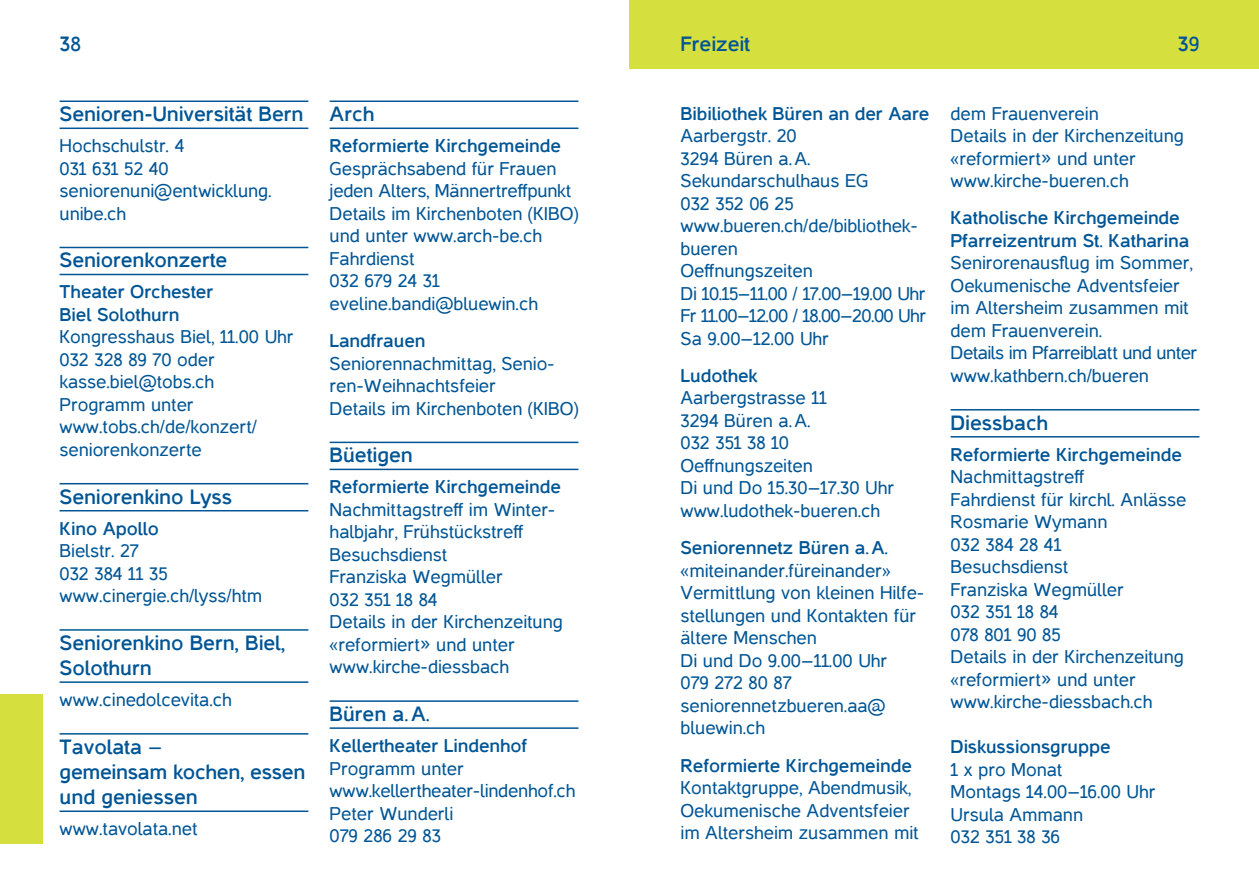
<style>
.page{position:relative;width:1259px;height:893px;background:#fff}
.page>*{position:absolute;margin:0;border:0;box-sizing:border-box;transform-origin:0 0}
.t1{font:700 21px/25.2px "Casper";color:#005595}
.t2{font:18.75px/22.5px "Casper";color:#005595}
.t3{font:700 18.75px/22.5px "Casper";color:#005595}
.s1{font-family:"Museo 500"}
</style>
<div class="page">
<div style="left:629px;top:0;width:630px;height:68px;background:#d5df3e"></div>
<hr style="left:60px;top:101px;width:248px;height:1px;background:#005595">
<hr style="left:60px;top:128px;width:248px;height:1px;background:#005595">
<hr style="left:60px;top:247px;width:248px;height:1px;background:#005595">
<hr style="left:60px;top:274px;width:248px;height:1px;background:#005595">
<hr style="left:60px;top:483px;width:248px;height:1px;background:#005595">
<hr style="left:60px;top:510px;width:248px;height:1px;background:#005595">
<hr style="left:60px;top:629px;width:248px;height:2px;background:#005595">
<hr style="left:60px;top:681px;width:248px;height:2px;background:#005595">
<hr style="left:60px;top:733px;width:248px;height:2px;background:#005595">
<hr style="left:60px;top:810px;width:248px;height:2px;background:#005595">
<hr style="left:330px;top:101px;width:248px;height:1px;background:#005595">
<hr style="left:330px;top:128px;width:248px;height:1px;background:#005595">
<hr style="left:330px;top:442px;width:248px;height:1px;background:#005595">
<hr style="left:330px;top:469px;width:248px;height:1px;background:#005595">
<hr style="left:330px;top:700px;width:248px;height:2px;background:#005595">
<hr style="left:330px;top:727px;width:248px;height:2px;background:#005595">
<hr style="left:950px;top:409px;width:249px;height:2px;background:#005595">
<hr style="left:950px;top:436px;width:249px;height:2px;background:#005595">
<div style="left:0;top:694px;width:43px;height:149px;background:#d5df3e"></div>
<p class="t1" style="left:60px;top:31px;width:23px">38</p>
<p class="t1" style="left:680px;top:31px;width:71px">Freizeit</p>
<p class="t1" style="left:1178px;top:31px;width:23px">39</p>
<p class="t1" style="left:60px;top:102px;width:245px">Senioren-Universität Bern</p>
<p class="t2" style="left:60px;top:135px;width:214px">Hochschulstr. 4<br>031 631 52 40 seniorenuni@entwicklung. unibe.ch</p>
<p class="t1" style="left:60px;top:248px;width:169px">Seniorenkonzerte</p>
<p class="t3" style="left:60px;top:281px;width:155px">Theater Orchester<br>Biel Solothurn</p>
<p class="t2" style="left:60px;top:326px;width:235px">Kongresshaus Biel, 11.00 Uhr<br>032 328 89 70 oder kasse.biel@tobs.ch<br>Programm unter www.tobs.ch/de/konzert/ seniorenkonzerte</p>
<p class="t1" style="left:60px;top:484px;width:174px">Seniorenkino Lyss</p>
<p class="t3" style="left:60px;top:517px;width:101px">Kino Apollo</p>
<p class="t2" style="left:60px;top:539px;width:204px">Bielstr. 27<br>032 384 11 35 www.cinergie.ch/lyss/htm</p>
<p class="t1" style="left:60px;top:630px;width:227px">Seniorenkino Bern, Biel,<br>Solothurn</p>
<p class="t2" style="left:60px;top:688px;width:174px">www.cinedolcevita.ch</p>
<p class="t1" style="left:60px;top:734px;width:247px">Tavolata –<br>gemeinsam kochen, essen und geniessen</p>
<p class="t2" style="left:60px;top:817px;width:139px">www.tavolata.net</p>
<p class="t1" style="left:330px;top:102px;width:46px">Arch</p>
<p class="t3" style="left:330px;top:135px;width:233px">Reformierte Kirchgemeinde</p>
<p class="t2" style="left:330px;top:157px;width:250px">Gesprächsabend für Frauen jeden Alters, Männertreffpunkt<br>Details im Kirchenboten (KIBO) und unter www.arch-be.ch<br>Fahrdienst<br>032 679 24 31 eveline.bandi@bluewin.ch</p>
<p class="t3" style="left:330px;top:330px;width:97px">Landfrauen</p>
<p class="t2" style="left:330px;top:352px;width:250px">Seniorennachmittag, Senio&shy;ren-Weihnachtsfeier<br>Details im Kirchenboten (KIBO)</p>
<p class="t1" style="left:330px;top:443px;width:84px">Büetigen</p>
<p class="t3" style="left:330px;top:476px;width:233px">Reformierte Kirchgemeinde</p>
<p class="t2" style="left:330px;top:498px;width:235px">Nachmittagstreff im Winter&shy;halbjahr, Frühstückstreff<br>Besuchsdienst<br>Franziska Wegmüller<br>032 351 18 84<br>Details in der Kirchenzeitung «reformiert<span class="s1">»</span> und unter www.kirche-diessbach</p>
<p class="t1" style="left:330px;top:701px;width:102px">Büren a.A.</p>
<p class="t3" style="left:330px;top:734px;width:199px">Kellertheater Lindenhof</p>
<p class="t2" style="left:330px;top:757px;width:247px">Programm unter www.kellertheater-lindenhof.ch<br>Peter Wunderli<br>079 286 29 83</p>
<p class="t3" style="left:680px;top:102px;width:250px">Bibiliothek Büren an der Aare</p>
<p class="t2" style="left:680px;top:124px;width:247px">Aarbergstr. 20<br>3294 Büren a.A.<br>Sekundarschulhaus EG<br>032 352 06 25 www.bueren.ch/de/bibliothek&shy;bueren<br>Oeffnungszeiten<br>Di 10.15–11.00 / 17.00–19.00 Uhr<br>Fr 11.00–12.00 / 18.00–20.00 Uhr<br>Sa 9.00–12.00 Uhr</p>
<p class="t3" style="left:680px;top:364px;width:78px">Ludothek</p>
<p class="t2" style="left:680px;top:387px;width:215px">Aarbergstrasse 11<br>3294 Büren a.A.<br>032 351 38 10<br>Oeffnungszeiten<br>Di und Do 15.30–17.30 Uhr www.ludothek-bueren.ch</p>
<p class="t3" style="left:680px;top:537px;width:209px">Seniorennetz Büren a.A.</p>
<p class="t2" style="left:680px;top:559px;width:245px">«miteinander.füreinander»<br>Vermittlung von kleinen Hilfe&shy;stellungen und Kontakten für ältere Menschen<br>Di und Do 9.00–11.00 Uhr<br>079 272 80 87 seniorennetzbueren.aa@ bluewin.ch</p>
<p class="t3" style="left:680px;top:754px;width:233px">Reformierte Kirchgemeinde</p>
<p class="t2" style="left:680px;top:777px;width:240px">Kontaktgruppe, Abendmusik,<br>Oekumenische Adventsfeier im Altersheim zusammen mit</p>
<p class="t2" style="left:950px;top:102px;width:235px">dem Frauenverein<br>Details in der Kirchenzeitung «reformiert<span class="s1">»</span> und unter www.kirche-bueren.ch</p>
<p class="t3" style="left:950px;top:207px;width:240px">Katholische Kirchgemeinde<br>Pfarreizentrum St. Katharina</p>
<p class="t2" style="left:950px;top:252px;width:248px">Senirorenausflug im Sommer,<br>Oekumenische Adventsfeier im Altersheim zusammen mit dem Frauenverein.<br>Details im Pfarreiblatt und unter www.kathbern.ch/bueren</p>
<p class="t1" style="left:950px;top:410px;width:99px">Diessbach</p>
<p class="t3" style="left:950px;top:443px;width:233px">Reformierte Kirchgemeinde</p>
<p class="t2" style="left:950px;top:466px;width:237px">Nachmittagstreff<br>Fahrdienst für kirchl. Anlässe<br>Rosmarie Wymann<br>032 384 28 41<br>Besuchsdienst<br>Franziska Wegmüller<br>032 351 18 84<br>078 801 90 85<br>Details in der Kirchenzeitung «reformiert<span class="s1">»</span> und unter www.kirche-diessbach.ch</p>
<p class="t3" style="left:950px;top:736px;width:161px">Diskussionsgruppe</p>
<p class="t2" style="left:950px;top:758px;width:206px">1 x pro Monat<br>Montags 14.00–16.00 Uhr<br>Ursula Ammann<br>032 351 38 36</p>
</div>
